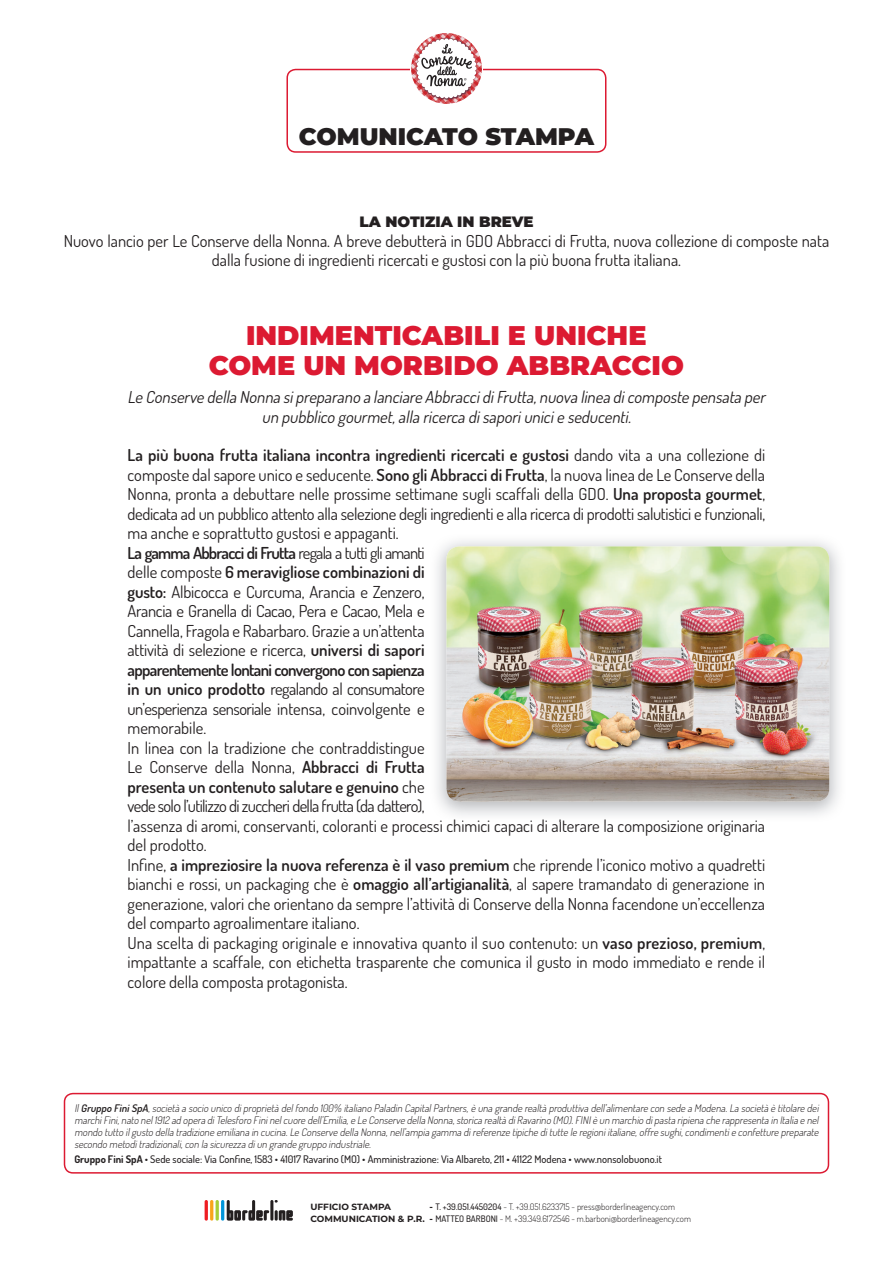
<style>
.page{position:relative;width:893px;height:1263px;background:#fff}
.page>*{position:absolute;margin:0;border:0;box-sizing:border-box;transform-origin:0 0}
.t1{font:900 27px/30px "Montserrat";color:#dc1a32;text-align:center}
.t2{font:900 24px "Montserrat";letter-spacing:-.005em;color:#231f20}
.t3{font:16.5px/19.5px "Dosis";color:#231f20}
.t4{font:italic 16.5px/19.5px "Dosis";color:#231f20;text-align:center}
.t5{font:900 15px "Montserrat";color:#231f20}
.t6{font:italic 300 10.5px/12px "Dosis";color:#231f20;text-align:justify}
.t7{font:500 10.5px "Dosis";color:#231f20}
.t8{font:300 9px/12px "Dosis";color:#231f20}
.t9{font:700 9px "Montserrat";color:#231f20}
.s1{font-weight:600}
.s2{font-weight:700}
.s3{font-family:"Montserrat";font-weight:700}
.s4{font-weight:500}
</style>
<div class="page">
<div style="left:286px;top:69px;width:320px;height:84px;border:2px solid #dc1a32;border-radius:9px"></div>
<img style="left:428px;top:33px;width:37px;height:5px">
<svg style="left:411px;top:38px;width:71px;height:66px"></svg>
<div style="left:64px;top:1093px;width:765px;height:81px;border:2px solid #dc1a32;border-radius:9px"></div>
<img style="left:437px;top:540px;width:402px;height:276px">
<img style="left:446px;top:546px;width:383px;height:256px;border-radius:13px">
<svg style="left:205px;top:1200px;width:88px;height:21px"></svg>
<h2 class="t2" style="left:299px;top:126px;width:297px">COMUNICATO STAMPA</h2>
<p class="t5" style="left:359px;top:216px;width:176px">LA NOTIZIA IN BREVE</p>
<p class="t3" style="left:64px;top:232px;width:767px;text-align:center">Nuovo lancio per Le Conserve della Nonna. A breve debutterà in GDO Abbracci di Frutta, nuova collezione di composte nata dalla fusione di ingredienti ricercati e gustosi con la più buona frutta italiana.</p>
<h1 class="t1" style="left:209px;top:322px;width:477px">INDIMENTICABILI E UNICHE<br>COME UN MORBIDO ABBRACCIO</h1>
<p class="t4" style="left:128px;top:389px;width:642px">Le Conserve della Nonna sipreparano a lanciare AbbraccidiFrutta,nuova linea dicomposte pensata per un pubblico gourmet,alla ricerca disaporiunicie seducenti.</p>
<p class="t3" style="left:128px;top:447px;width:639px"><span class="s1">La più buona frutta italiana incontra ingredienti ricercati e gustosi</span> dando vita a una collezione di composte dal sapore unico e seducente. <span class="s1">Sono gli Abbracci di Frutta</span>, la nuova linea de Le Conserve della Nonna, pronta a debuttare nelle prossime settimane sugli scaffali della GDO. <span class="s1">Una proposta gourmet</span>, dedicata ad un pubblico attento alla selezione degli ingredienti e alla ricerca di prodotti salutistici e funzionali, ma anche e soprattutto gustosi e appaganti.<br><span class="s1">La gamma Abbracci di Frutta</span> regala a tutti gli amanti<br>delle composte <span class="s1">6 meravigliose combinazioni di<br>gusto:</span> Albicocca e Curcuma, Arancia e Zenzero,<br>Arancia e Granella di Cacao, Pera e Cacao, Mela e<br>Cannella, Fragola e Rabarbaro. Grazie a un’attenta<br>attività di selezione e ricerca, <span class="s1">universi di sapori<br>apparentemente lontani convergono con sapienza<br>in un unico prodotto</span> regalando al consumatore<br>un’esperienza sensoriale intensa, coinvolgente e<br>memorabile.<br>In linea con la tradizione che contraddistingue<br>Le Conserve della Nonna, <span class="s1">Abbracci di Frutta<br>presenta un contenuto salutare e genuino</span> che<br>vede solo l’utilizzo di zuccheri della frutta (da dattero),<br>l’assenza di aromi, conservanti, coloranti e process c m c capaci di lt</p>
<p class="t3" style="left:439px;top:818px;width:52px">ihi ii</p>
<p class="t3" style="left:603px;top:818px;width:5px">l</p>
<p class="t3" style="left:667px;top:818px;width:14px">i i</p>
<p class="t3" style="left:720px;top:818px;width:15px">i i</p>
<p class="t3" style="left:755px;top:818px;width:5px">i</p>
<p class="t3" style="left:551px;top:818px;width:215px">a erare a compos z one or g nar a</p>
<p class="t3" style="left:128px;top:837px;width:639px">del prodotto.<br>Infine, <span class="s1">a impreziosire la nuova referenza è il vaso premium</span> che riprende l’iconico motivo a quadretti bianchi e rossi, un packaging che è <span class="s1">omaggio all’artigianalità</span>, al sapere tramandato di generazione in generazione, valori che orientano da sempre l’attività di Conserve della Nonna facendone un’eccellenza del comparto agroalimentare italiano.<br>Una scelta di packaging originale e innovativa quanto il suo contenuto: un <span class="s1">vaso prezioso, premium</span>, impattante a scaffale, con etichetta trasparente che comunica il gusto in modo immediato e rende il colore della composta protagonista.</p>
<p class="t6" style="left:74px;top:1103px;width:747px">Il<span class="s1">Gruppo FiniSpA</span>,società a socio unico diproprietà delfondo 100% italiano Paladin CapitalPartners,è una grande realtà produttiva dell’alimentare con sede a Modena.La società è titolare dei marchiFini,nato nel1912 ad opera diTelesforo Fininelcuore dell’Emilia,e Le Conserve della Nonna,storica realtà diRavarino (MO).FINIè un marchio dipasta ripiena che rappresenta in Italia e nel mondo tutto ilgusto della tradizione emiliana in cucina.Le Conserve della Nonna,nell’ampia gamma direferenze tipiche ditutte le regioniitaliane,offre sughi,condimentie confetture preparate secondo metoditradizionali,con la sicurezza diun grande gruppo industriale.</p>
<p class="t7" style="left:74px;top:1155px;width:589px"><span class="s2">Gruppo Fini SpA</span> • Sede sociale: Via Confine, 1583 • 41017 Ravarino (MO) • Amministrazione: Via Albareto, 211 • 41122 Modena • www.nonsolobuono.it</p>
<p class="t8" style="left:310px;top:1201px;width:382px;text-indent:119px"><span class="s3">-</span> <span class="s4">T. +39.051.4450204</span> - T. +39.051.6233715 - press@borderlineagency.com<br><span class="s3">COMMUNICATION &amp; P.R. -</span> <span class="s4">MATTEO BARBONI</span> - M. +39.349.6172546 - m.barboni@borderlineagency.com</p>
<p class="t9" style="left:310px;top:1203px;width:82px">UFFICIO STAMPA</p>
</div>
